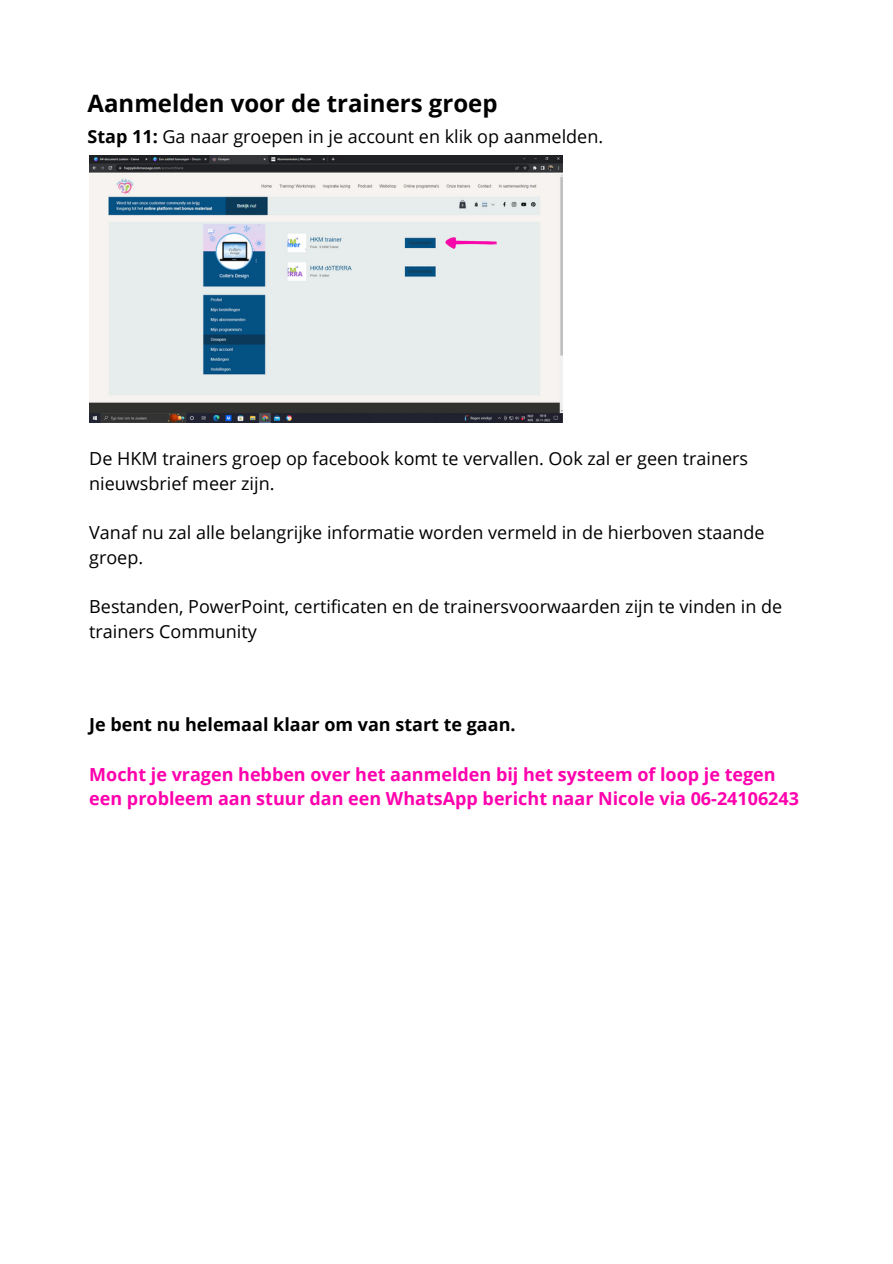
<style>
.page{position:relative;width:893px;height:1264px;background:#fff}
.page>*{position:absolute;margin:0;border:0;box-sizing:border-box;transform-origin:0 0}
.t1{font:700 24px "Open Sans";color:#000}
.t2{font:18px/24.8px "Open Sans";color:#000}
.t3{font:700 18px/24.8px "Open Sans";color:#ff00ad}
.t4{font:700 18px "Open Sans";color:#000}
.s1{font-weight:700}
</style>
<div class="page">
<img style="left:89px;top:156px;width:473px;height:266px">
<img style="left:445px;top:238px;width:52px;height:11px">
<h1 class="t1" style="left:88px;top:86px;width:411px">Aanmelden voor de trainers groep</h1>
<p class="t2" style="left:88px;top:123px;width:517px"><span class="s1">Stap 11:</span> Ga naar groepen in je account en klik op aanmelden.</p>
<p class="t2" style="left:89px;top:445px;width:660px">De HKM trainers groep op facebook komt te vervallen. Ook zal er geen trainers nieuwsbrief meer zijn.</p>
<p class="t2" style="left:89px;top:519px;width:676px">Vanaf nu zal alle belangrijke informatie worden vermeld in de hierboven staande groep.</p>
<p class="t2" style="left:89px;top:594px;width:694px">Bestanden, PowerPoint, certificaten en de trainersvoorwaarden zijn te vinden in de trainers Community</p>
<p class="t4" style="left:89px;top:711px;width:428px">Je bent nu helemaal klaar om van start te gaan.</p>
<p class="t3" style="left:89px;top:761px;width:711px">Mocht je vragen hebben over het aanmelden bij het systeem of loop je tegen een probleem aan stuur dan een WhatsApp bericht naar Nicole via 06-24106243</p>
</div>
